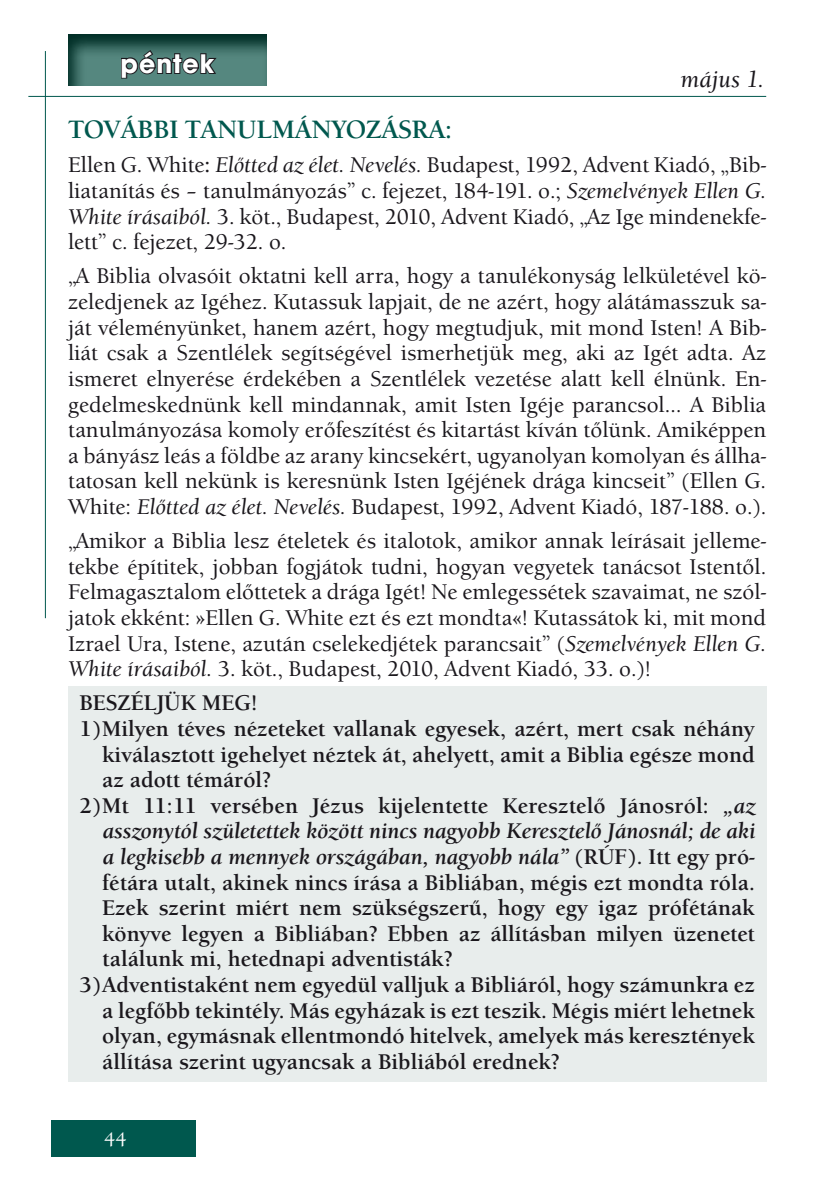
<style>
.page{position:relative;width:840px;height:1191px;background:#fff}
.page>*{position:absolute;margin:0;border:0;box-sizing:border-box;transform-origin:0 0}
.t1{font:700 28px "Avant Gar Got Itc TEE";letter-spacing:.04em;color:#fff}
.t2{font:700 26px "Berkeley Old Sty Itc TEE";color:#00584e}
.t3{font:italic 500 24px "Berkeley Old Sty Itc TEE";color:#1a171c}
.t4{font:500 22px/25.6px "Berkeley Old Sty Itc TEE";color:#1a171c;text-align:justify}
.t5{font:700 22px "Berkeley Old Sty Itc TEE";color:#1a171c}
.t6{font:italic 700 22px "Berkeley Old Sty Itc TEE";color:#1a171c}
.t7{font:500 20px "Berkeley Old Sty Itc TEE";color:#fff}
.s1{font-weight:700}
.s2{font-style:italic}
.s3{font-style:normal}
</style>
<div class="page">
<div style="left:51px;top:1120px;width:145px;height:37px;background:#00584e"></div>
<hr style="left:28px;top:96px;width:737px;height:1px;background:#00584e">
<hr style="left:45px;top:51px;width:1px;height:567px;background:#00584e">
<svg style="left:68px;top:34px;width:199px;height:52px;background:#376860"></svg>
<div style="left:68px;top:686px;width:697px;height:395px;background:#e8edec"></div>
<svg style="left:120px;top:49px;width:99px;height:31px;background:#3f605c"></svg>
<p class="t1" style="left:120px;top:46px;width:95px">péntek</p>
<p class="t2" style="left:68px;top:115px;width:385px">TOVÁBBI TANULMÁNYOZÁSRA:</p>
<p class="t4" style="left:68px;top:152px;width:699px">Ellen G. White<span class="s1">:</span> <span class="s2">Előtted az élet. Nevelés.</span> Budapest, 1992, Advent Kiadó, „Bib&shy;liatanítás és – tanulmányozás” c. fejezet, 184-191. o.; <span class="s2">Szemelvények Ellen G.<br>White írásaiból.</span> 3. köt., Budapest, 2010, Advent Kiadó, „Az Ige mindenekfe&shy;lett” c. fejezet, 29-32. o.</p>
<p class="t4" style="left:68px;top:263px;width:699px">„A Biblia olvasóit oktatni kell arra, hogy a tanulékonyság lelkületével kö&shy;zeledjenek az Igéhez. Kutassuk lapjait, de ne azért, hogy alátámasszuk sa&shy;ját véleményünket, hanem azért, hogy megtudjuk, mit mond Isten! A Bib&shy;liát csak a Szentlélek segítségével ismerhetjük meg, aki az Igét adta. Az ismeret elnyerése érdekében a Szentlélek vezetése alatt kell élnünk. En&shy;gedelmeskednünk kell mindannak, amit Isten Igéje parancsol… A Biblia tanulmányozása komoly erőfeszítést és kitartást kíván tőlünk. Amiképpen a bányász leás a földbe az arany kincsekért, ugyanolyan komolyan és állha&shy;tatosan kell nekünk is keresnünk Isten Igéjének drága kincseit” (Ellen G.<br>White: <span class="s2">Előtted az élet. Nevelés.</span> Budapest, 1992, Advent Kiadó, 187-188. o.).</p>
<p class="t4" style="left:68px;top:528px;width:699px">„Amikor a Biblia lesz ételetek és italotok, amikor annak leírásait jelleme&shy;tekbe építitek, jobban fogjátok tudni, hogyan vegyetek tanácsot Istentől.<br>Felmagasztalom előttetek a drága Igét! Ne emlegessétek szavaimat, ne szól&shy;jatok ekként: »Ellen G. White ezt és ezt mondta«! Kutassátok ki, mit mond Izrael Ura, Istene, azután cselekedjétek parancsait” (<span class="s2">Szemelvények Ellen G.<br>White írásaiból.</span> 3. köt., Budapest, 2010, Advent Kiadó, 33. o.)!</p>
<p class="t5" style="left:79px;top:690px;width:179px">BESZÉLJÜK MEG!</p>
<p class="t5" style="left:79px;top:716px;width:676px">1)Milyen téves nézeteket vallanak egyesek, azért, mert csak néhány</p>
<p class="t5" style="left:102px;top:741px;width:654px">kiválasztott igehelyet néztek át, ahelyett, amit a Biblia egésze mond</p>
<p class="t5" style="left:102px;top:767px;width:170px">az adott témáról?</p>
<p class="t5" style="left:79px;top:792px;width:676px">2)Mt 11:11 versében Jézus kijelentette Keresztelő Jánosról: <span class="s2">„az</span></p>
<p class="t6" style="left:102px;top:818px;width:654px">asszonytól születettek között nincs nagyobb Keresztelő Jánosnál; de aki</p>
<p class="t6" style="left:102px;top:843px;width:653px">a legkisebb a mennyek országában, nagyobb nála” <span class="s3">(RÚF)</span>. <span class="s3">Itt egy pró-</span></p>
<p class="t5" style="left:102px;top:869px;width:653px">fétára utalt, akinek nincs írása a Bibliában, mégis ezt mondta róla.</p>
<p class="t5" style="left:102px;top:895px;width:653px">Ezek szerint miért nem szükségszerű, hogy egy igaz prófétának</p>
<p class="t5" style="left:102px;top:920px;width:653px">könyve legyen a Bibliában? Ebben az állításban milyen üzenetet</p>
<p class="t5" style="left:102px;top:946px;width:352px">találunk mi, hetednapi adventisták?</p>
<p class="t5" style="left:79px;top:972px;width:676px">3)Adventistaként nem egyedül valljuk a Bibliáról, hogy számunkra ez</p>
<p class="t5" style="left:102px;top:997px;width:654px">a legfőbb tekintély. Más egyházak is ezt teszik. Mégis miért lehetnek</p>
<p class="t5" style="left:102px;top:1023px;width:654px">olyan, egymásnak ellentmondó hitelvek, amelyek más keresztények</p>
<p class="t5" style="left:102px;top:1048px;width:459px">állítása szerint ugyancsak a Bibliából erednek?</p>
<p class="t3" style="left:680px;top:65px;width:85px">május 1.</p>
<p class="t7" style="left:104px;top:1128px;width:24px">44</p>
</div>
